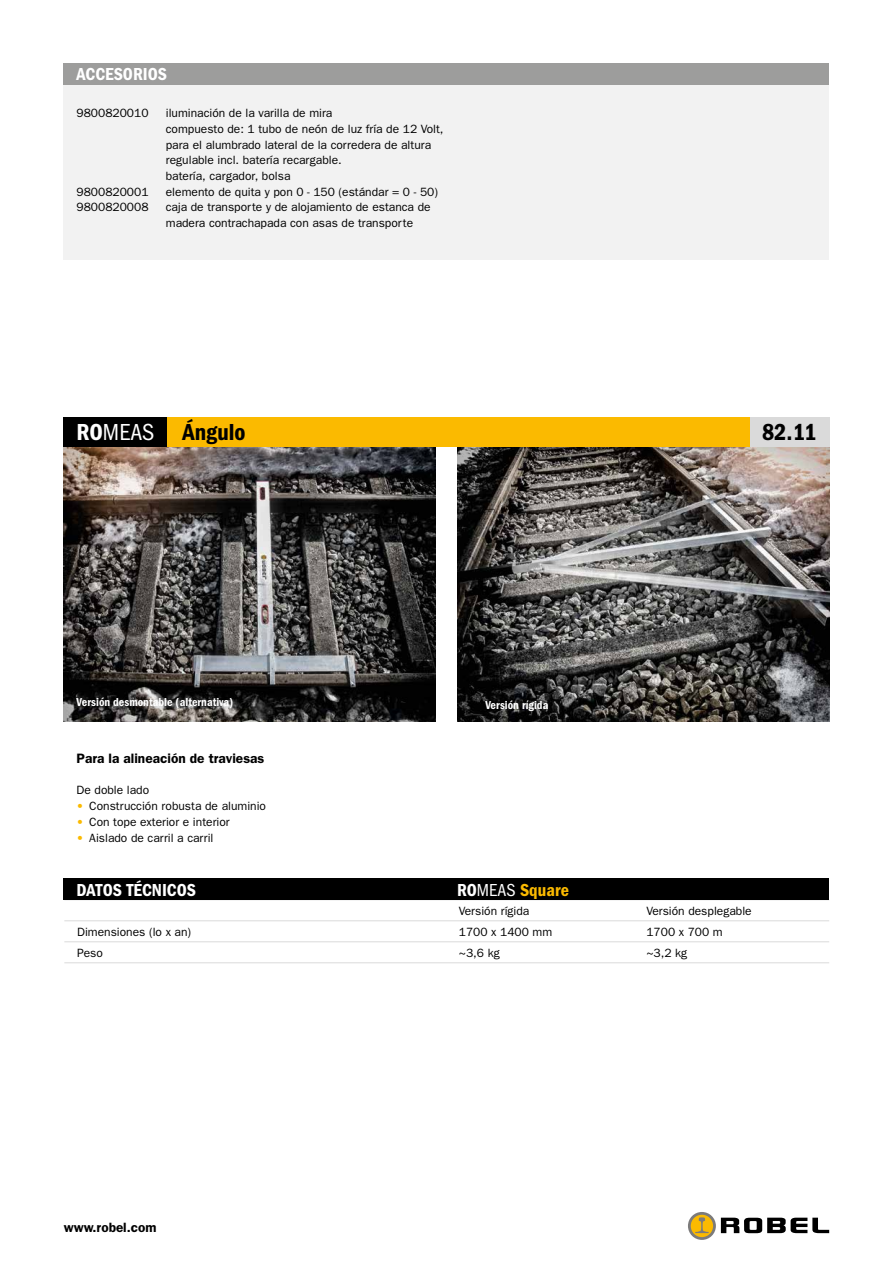
<style>
.page{position:relative;width:893px;height:1263px;background:#fff}
.page>*{position:absolute;margin:0;border:0;box-sizing:border-box;transform-origin:0 0}
.t1{font:600 condensed 24px "Franklin Gothic";color:#000}
.t2{font:600 condensed 18px "Franklin Gothic";color:#fff}
.t3{font:600 condensed 18px "Franklin Gothic";color:#fbba00}
.t4{font:600 13.65px "Franklin Gothic";color:#000}
.t5{font:600 13.5px "Franklin Gothic";color:#000}
.t6{font:12px/15.8px "Franklin Gothic";color:#000}
.t7{font:600 condensed 12px "Franklin Gothic";color:#fff}
.s1{color:#fff}
.s2{font-weight:400;color:#fff}
.s3{color:#fbba00}
</style>
<div class="page">
<hr style="left:64px;top:920px;width:765px;height:1px;background:#dadada">
<hr style="left:64px;top:941px;width:765px;height:1px;background:#dadada">
<hr style="left:64px;top:962px;width:765px;height:1px;background:#dadada">
<img style="left:64px;top:446px;width:372px;height:275px">
<img style="left:457px;top:446px;width:372px;height:275px">
<div style="left:64px;top:78px;width:765px;height:181px;background:#f2f2f2"></div>
<div style="left:64px;top:64px;width:765px;height:21px;background:#9d9d9c"></div>
<div style="left:167px;top:417px;width:591px;height:29px;background:#fbba00"></div>
<div style="left:64px;top:417px;width:103px;height:29px;background:#000"></div>
<div style="left:750px;top:417px;width:79px;height:29px;background:#dadada"></div>
<div style="left:64px;top:879px;width:765px;height:21px;background:#000"></div>
<svg style="left:688px;top:1212px;width:28px;height:28px"></svg>
<svg style="left:721px;top:1218px;width:108px;height:15px"></svg>
<svg style="left:691px;top:1215px;width:22px;height:22px"></svg>
<svg style="left:695px;top:1217px;width:14px;height:16px"></svg>
<h2 class="t2" style="left:77px;top:64px;width:92px">ACCESORIOS</h2>
<p class="t6" style="left:77px;top:105px;width:74px">9800820010</p>
<p class="t6" style="left:166px;top:105px;width:279px">iluminación de la varilla de mira<br>compuesto de: 1 tubo de neón de luz fría de 12 Volt, para el alumbrado lateral de la corredera de altura regulable incl. batería recargable.<br>batería, cargador, bolsa</p>
<p class="t6" style="left:77px;top:184px;width:74px">9800820001</p>
<p class="t6" style="left:166px;top:184px;width:274px">elemento de quita y pon 0 - 150 (estándar = 0 - 50)</p>
<p class="t6" style="left:77px;top:200px;width:74px">9800820008</p>
<p class="t6" style="left:166px;top:200px;width:266px">caja de transporte y de alojamiento de estanca de madera contrachapada con asas de transporte</p>
<h1 class="t1" style="left:77px;top:418px;width:171px"><span class="s1">RO</span><span class="s2">MEAS</span> Ángulo</h1>
<h1 class="t1" style="left:762px;top:418px;width:56px">82.11</h1>
<p class="t7" style="left:77px;top:695px;width:158px">Versión desmontable (alternativa)</p>
<p class="t7" style="left:485px;top:698px;width:65px">Versión rígida</p>
<p class="t4" style="left:77px;top:750px;width:189px">Para la alineación de traviesas</p>
<p class="t6" style="left:77px;top:782px;width:74px">De doble lado</p>
<p class="t6" style="left:77px;top:798px;width:191px"><span class="s3">•</span> Construcción robusta de aluminio</p>
<p class="t6" style="left:77px;top:814px;width:155px"><span class="s3">•</span> Con tope exterior e interior</p>
<p class="t6" style="left:77px;top:830px;width:138px"><span class="s3">•</span> Aislado de carril a carril</p>
<h2 class="t2" style="left:77px;top:879px;width:121px">DATOS TÉCNICOS</h2>
<h2 class="t3" style="left:457px;top:879px;width:113px"><span class="s1">RO</span><span class="s2">MEAS</span> Square</h2>
<p class="t6" style="left:459px;top:903px;width:72px">Versión rígida</p>
<p class="t6" style="left:646px;top:903px;width:107px">Versión desplegable</p>
<p class="t6" style="left:77px;top:924px;width:116px">Dimensiones (lo x an)</p>
<p class="t6" style="left:459px;top:924px;width:95px">1700 x 1400 mm</p>
<p class="t6" style="left:646px;top:924px;width:78px">1700 x 700 m</p>
<p class="t6" style="left:77px;top:945px;width:27px">Peso</p>
<p class="t6" style="left:459px;top:945px;width:42px">~3,6 kg</p>
<p class="t6" style="left:646px;top:945px;width:42px">~3,2 kg</p>
<p class="t5" style="left:64px;top:1219px;width:94px">www.robel.com</p>
</div>
